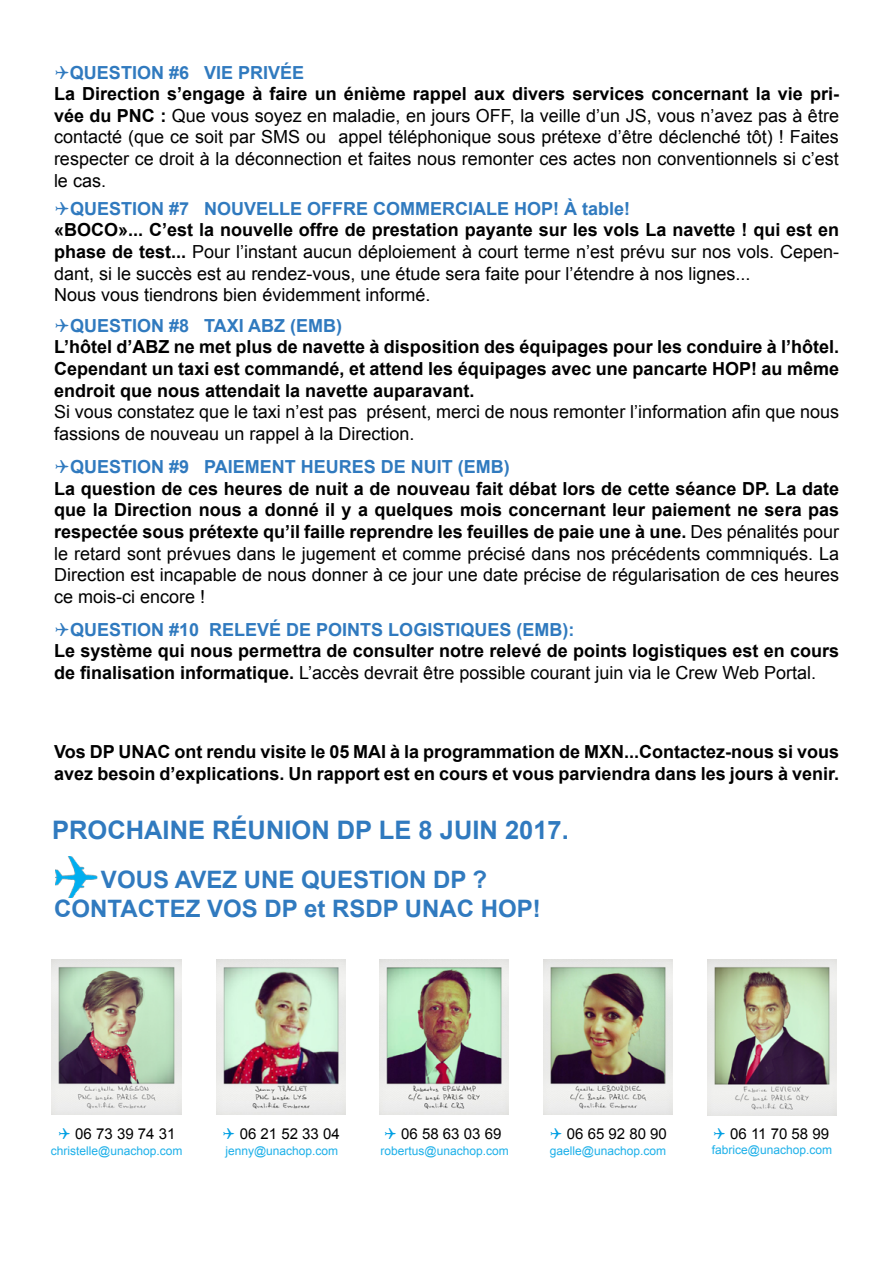
<style>
.page{position:relative;width:893px;height:1263px;background:#fff}
.page>*{position:absolute;margin:0;border:0;box-sizing:border-box;transform-origin:0 0}
.t1{font:700 25.5px "Arial";color:#307abf}
.t2{font:700 24px/28.8px "Arial";color:#307abf;text-align:center}
.t3{font:700 18px/21.6px "Arial";color:#000;text-align:justify}
.t4{font:18px/21.6px "Arial";color:#000}
.t5{font:700 18px "Arial";color:#307abf}
.t6{font:15px "Arial";color:#000}
.t7{font:12px "Arial";color:#1db0e9}
.s1{font-weight:700}
.s2{font-weight:400}
</style>
<div class="page">
<img style="left:379px;top:959px;width:130px;height:156px">
<img style="left:544px;top:959px;width:128px;height:156px">
<img style="left:51px;top:959px;width:130px;height:156px">
<img style="left:216px;top:959px;width:130px;height:156px">
<img style="left:707px;top:959px;width:130px;height:156px">
<img style="left:55px;top:856px;width:43px;height:42px">
<p class="t5" style="left:70px;top:60px;width:236px">QUESTION #6 VIE PRIVÉE</p>
<p class="t4" style="left:54px;top:83px;width:786px;text-align:justify"><span class="s1">La Direction s’engage à faire un énième rappel aux divers services concernant la vie pri&shy;vée du PNC :</span> Que vous soyez en maladie, en jours OFF, la veille d’un JS, vous n’avez pas à être contacté (que ce soit par SMS ou appel téléphonique sous prétexe d’être déclenché tôt) ! Faites respecter ce droit à la déconnection et faites nous remonter ces actes non conventionnels si c’est le cas.</p>
<p class="t5" style="left:70px;top:197px;width:562px">QUESTION #7 NOUVELLE OFFRE COMMERCIALE HOP! À table!</p>
<p class="t4" style="left:54px;top:219px;width:786px"><span class="s1">«BOCO»... C’est la nouvelle offre de prestation payante sur les vols La navette ! qui est en phase de test...</span> Pour l’instant aucun déploiement à court terme n’est prévu sur nos vols. Cepen&shy;dant, si le succès est au rendez-vous, une étude sera faite pour l’étendre à nos lignes...<br>Nous vous tiendrons bien évidemment informé.</p>
<p class="t5" style="left:70px;top:314px;width:274px">QUESTION #8 TAXI ABZ (EMB)</p>
<p class="t3" style="left:54px;top:337px;width:786px">L’hôtel d’ABZ ne met plus de navette à disposition des équipages pour les conduire à l’hôtel.<br>Cependant un taxi est commandé, et attend les équipages avec une pancarte HOP! au même endroit que nous attendait la navette auparavant.</p>
<p class="t4" style="left:54px;top:401px;width:786px">Si vous constatez que le taxi n’est pas présent, merci de nous remonter l’information afin que nous fassions de nouveau un rappel à la Direction.</p>
<p class="t5" style="left:70px;top:455px;width:441px">QUESTION #9 PAIEMENT HEURES DE NUIT (EMB)</p>
<p class="t3" style="left:54px;top:478px;width:786px">La question de ces heures de nuit a de nouveau fait débat lors de cette séance DP. La date que la Direction nous a donné il y a quelques mois concernant leur paiement ne sera pas respectée sous prétexte qu’il faille reprendre les feuilles de paie une à une. <span class="s2">Des pénalités pour le retard sont prévues dans le jugement et comme précisé dans nos précédents commniqués. La Direction est incapable de nous donner à ce jour une date précise de régularisation de ces heures ce mois-ci encore !</span></p>
<p class="t5" style="left:70px;top:618px;width:506px">QUESTION #10 RELEVÉ DE POINTS LOGISTIQUES (EMB):</p>
<p class="t3" style="left:54px;top:641px;width:786px">Le système qui nous permettra de consulter notre relevé de points logistiques est en cours de finalisation informatique. <span class="s2">L’accès devrait être possible courant juin via le Crew Web Portal.</span></p>
<p class="t3" style="left:54px;top:742px;width:786px">Vos DP UNAC ont rendu visite le 05 MAI à la programmation de MXN...Contactez-nous si vous avez besoin d’explications. Un rapport est en cours et vous parviendra dans les jours à venir.</p>
<h1 class="t1" style="left:52px;top:813px;width:518px">PROCHAINE RÉUNION DP LE 8 JUIN 2017.</h1>
<h2 class="t2" style="left:54px;top:866px;width:488px">VOUS AVEZ UNE QUESTION DP ?<br>CONTACTEZ VOS DP et RSDP UNAC HOP!</h2>
<p class="t6" style="left:75px;top:1124px;width:102px">06 73 39 74 31</p>
<p class="t7" style="left:51px;top:1143px;width:133px">christelle@unachop.com</p>
<p class="t6" style="left:240px;top:1124px;width:102px">06 21 52 33 04</p>
<p class="t7" style="left:225px;top:1143px;width:114px">jenny@unachop.com</p>
<p class="t6" style="left:401px;top:1124px;width:102px">06 58 63 03 69</p>
<p class="t7" style="left:380px;top:1143px;width:130px">robertus@unachop.com</p>
<p class="t6" style="left:567px;top:1123px;width:102px">06 65 92 80 90</p>
<p class="t7" style="left:550px;top:1143px;width:118px">gaelle@unachop.com</p>
<p class="t6" style="left:730px;top:1124px;width:100px">06 11 70 58 99</p>
<p class="t7" style="left:712px;top:1142px;width:122px">fabrice@unachop.com</p>
</div>
